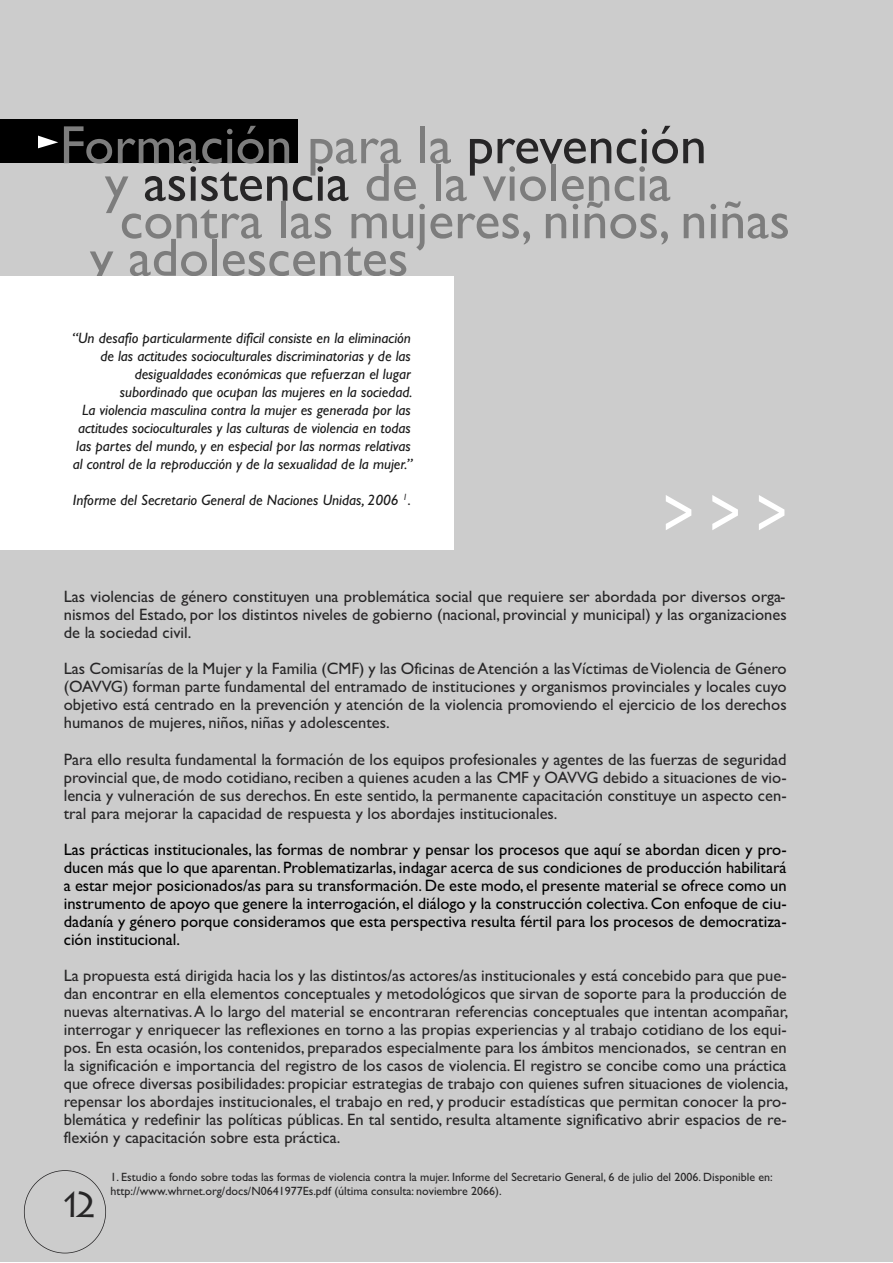
<style>
.page{position:relative;width:893px;height:1263px;background:#fff}
.page>*{position:absolute;margin:0;border:0;box-sizing:border-box;transform-origin:0 0}
.t1{font:72.9px "Gill Sans";color:#fff;scale:.74 1}
.t2{font:54px "Gill Sans";color:#7d7d7d}
.t3{font:36px "Lithos Pro";color:#272627}
.t4{font:16.5px/18px "Gill Sans";color:#272627;text-align:justify}
.t5{font:16.5px/18px "Gill Sans";color:#000;text-align:justify}
.t6{font:italic 15px/18px "Gill Sans";color:#1a1a1a;text-align:right}
.t7{font:12px/14.4px "Gill Sans";color:#272627}
.s1{color:#272627}
.s2{font-style:normal;color:#272627}
</style>
<div class="page">
<div style="left:0;top:0;width:893px;height:1262px;background:#ccc"></div>
<div style="left:0;top:119px;width:298px;height:44px;background:#000"></div>
<svg style="left:38px;top:136px;width:20px;height:12px"></svg>
<div style="left:0;top:276px;width:454px;height:274px;background:#fff"></div>
<div style="left:24px;top:1170px;width:82px;height:83px;border:2px solid #272627;border-radius:50%"></div>
<h2 class="t2" style="left:60px;top:113px;width:649px">Formación para la <span class="s1">prevención</span></h2>
<h2 class="t2" style="left:105px;top:150px;width:568px">y <span class="s1">asistencia</span> de la violencia</h2>
<h2 class="t2" style="left:120px;top:188px;width:672px">contra las mujeres, niños, niñas</h2>
<h2 class="t2" style="left:90px;top:225px;width:320px">y adolescentes</h2>
<p class="t6" style="left:72px;top:328px;width:342px">“Un desafío particularmente difícil consiste en la eliminación de las actitudes socioculturales discriminatorias y de las desigualdades económicas que refuerzan el lugar subordinado que ocupan las mujeres en la sociedad.<br>La violencia masculina contra la mujer es generada por las actitudes socioculturales y las culturas de violencia en todas las partes del mundo, y en especial por las normas relativas al control de la reproducción y de la sexualidad de la mujer.”</p>
<p class="t6" style="left:73px;top:490px;width:340px">Informe del Secretario General de Naciones Unidas, 2006 <sup>1</sup><span class="s2">.</span></p>
<h1 class="t1" style="left:663px;top:470px;width:170px">&gt;&gt;&gt;</h1>
<p class="t4" style="left:64px;top:588px;width:724px">Las violencias de género constituyen una problemática social que requiere ser abordada por diversos orga&shy;nismos del Estado, por los distintos niveles de gobierno (nacional, provincial y municipal) y las organizaciones de la sociedad civil.</p>
<p class="t4" style="left:64px;top:660px;width:724px">Las Comisarías de la Mujer y la Familia (CMF) y las Oficinas deAtención a lasVíctimas deViolencia de Género (OAVVG) forman parte fundamental del entramado de instituciones y organismos provinciales y locales cuyo objetivo está centrado en la prevención y atención de la violencia promoviendo el ejercicio de los derechos humanos de mujeres, niños, niñas y adolescentes.</p>
<p class="t4" style="left:64px;top:750px;width:724px">Para ello resulta fundamental la formación de los equipos profesionales y agentes de las fuerzas de seguridad provincial que, de modo cotidiano,reciben a quienes acuden a las CMF y OAVVG debido a situaciones de vio&shy;lencia y vulneración de sus derechos. En este sentido, la permanente capacitación constituye un aspecto cen&shy;tral para mejorar la capacidad de respuesta y los abordajes institucionales.</p>
<p class="t5" style="left:64px;top:840px;width:724px">Las prácticas institucionales, las formas de nombrar y pensar los procesos que aquí se abordan dicen y pro&shy;ducen más que lo que aparentan. Problematizarlas, indagar acerca de sus condiciones de producción habilitará a estar mejor posicionados/as para su transformación. De este modo, el presente material se ofrece como un instrumento de apoyo que genere la interrogación, el diálogo y la construcción colectiva. Con enfoque de ciu&shy;dadanía y género porque consideramos que esta perspectiva resulta fértil para los procesos de democratiza&shy;ción institucional.</p>
<p class="t4" style="left:64px;top:966px;width:726px">La propuesta está dirigida hacia los y las distintos/as actores/as institucionales y está concebido para que pue&shy;dan encontrar en ella elementos conceptuales y metodológicos que sirvan de soporte para la producción de nuevas alternativas.A lo largo del material se encontraran referencias conceptuales que intentan acompañar, interrogar y enriquecer las reflexiones en torno a las propias experiencias y al trabajo cotidiano de los equi&shy;pos. En esta ocasión, los contenidos, preparados especialmente para los ámbitos mencionados, se centran en la significación e importancia del registro de los casos de violencia. El registro se concibe como una práctica que ofrece diversas posibilidades: propiciar estrategias de trabajo con quienes sufren situaciones de violencia, repensar los abordajes institucionales, el trabajo en red, y producir estadísticas que permitan conocer la pro&shy;blemática y redefinir las políticas públicas. En tal sentido, resulta altamente significativo abrir espacios de re&shy;flexión y capacitación sobre esta práctica.</p>
<h3 class="t3" style="left:59px;top:1183px;width:42px">12</h3>
<p class="t7" style="left:111px;top:1169px;width:664px">1. Estudio a fondo sobre todas las formas de violencia contra la mujer. Informe del Secretario General, 6 de julio del 2006. Disponible en: http://www.whrnet.org/docs/N0641977Es.pdf (última consulta: noviembre 2066).</p>
</div>
